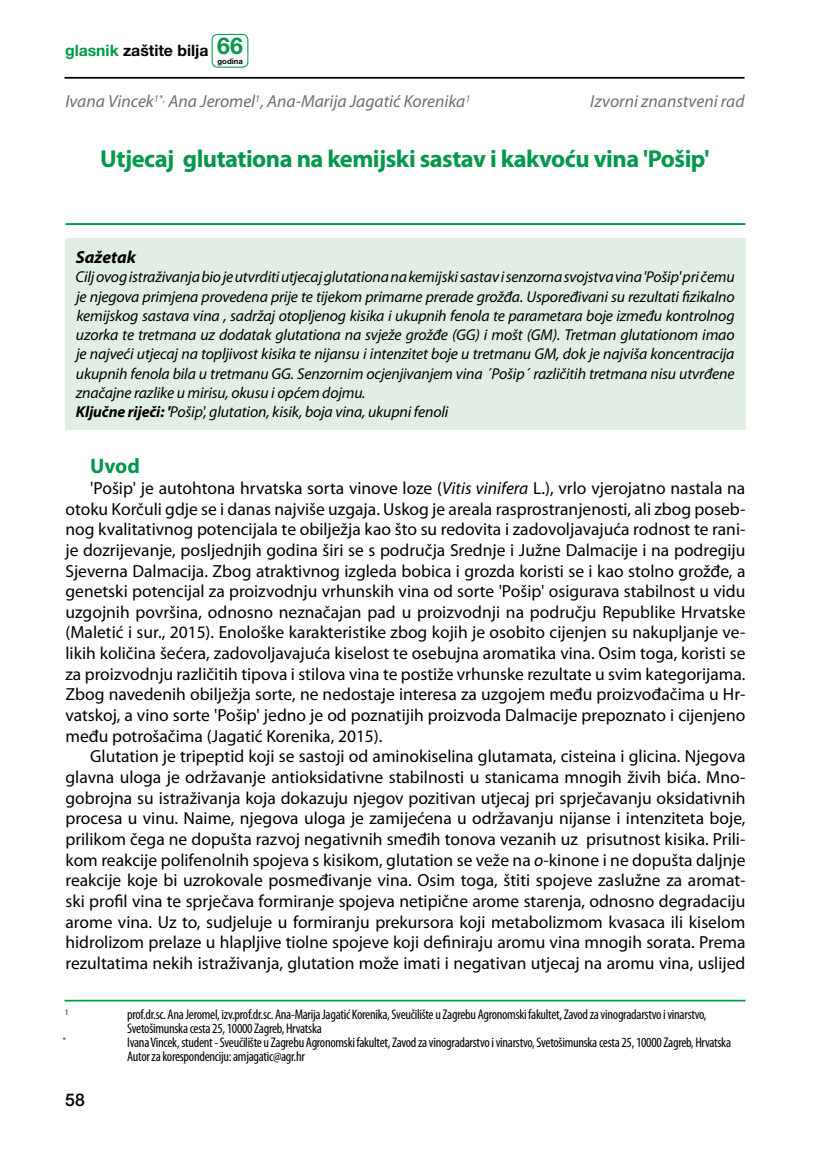
<style>
.page{position:relative;width:819px;height:1166px;background:#fff}
.page>*{position:absolute;margin:0;border:0;box-sizing:border-box;transform-origin:0 0}
.t1{font:700 24.5px "Myriad Pro";letter-spacing:-.02em;color:#00984a}
.t2{font:700 21px "Myriad Pro";color:#00984a}
.t3{font:17.5px/20.7px "Myriad Pro";color:#000;text-align:justify}
.t4{font:italic 17.5px "Myriad Pro";color:#6d6e71}
.t5{font:italic 700 17.5px "Myriad Pro";color:#000}
.t6{font:500 17.5px "Helvetica Neue LT Pro";color:#000}
.t7{font:italic 15.75px/19.2px "Myriad Pro";letter-spacing:-.01em;color:#000}
.t8{font:700 15.75px "Helvetica Neue LT Pro";color:#000}
.t9{font:condensed 14px/14px "Myriad Pro";letter-spacing:-.02em;color:#000}
.t10{font:condensed 8.22px "Myriad Pro";color:#000}
.t11{font:700 7.7px "Helvetica Neue LT Pro";color:#000}
.s1{color:#00984a}
.s2{font-size:23.1px;color:#00984a}
.s3{font-weight:700}
.s4{font-style:italic}
</style>
<div class="page">
<hr style="left:64px;top:77px;width:680px;height:2px;background:#000">
<hr style="left:65px;top:223px;width:679px;height:2px;background:#00984a">
<div style="left:211px;top:34px;width:37px;height:34px;border:1px solid #00984a;border-radius:5px"></div>
<hr style="left:66px;top:223px;width:679px;height:2px;background:#00984a">
<div style="left:65px;top:238px;width:680px;height:191px;background:#e0eee4"></div>
<hr style="left:64px;top:1000px;width:681px;height:1px;background:#00984a">
<p class="t8" style="left:65px;top:41px;width:179px"><span class="s1">glasnik</span> zaštite bilja <span class="s2">66</span></p>
<p class="t11" style="left:217px;top:56px;width:27px">godina</p>
<p class="t4" style="left:65px;top:91px;width:406px">Ivana Vincek<sup>1*,</sup> Ana Jeromel<sup>1</sup>, Ana-Marija Jagatić Korenika<sup>1</sup></p>
<p class="t4" style="left:590px;top:91px;width:156px">Izvorni znanstveni rad</p>
<h1 class="t1" style="left:100px;top:142px;width:610px">Utjecaj glutationa na kemijski sastav i kakvoću vina 'Pošip'</h1>
<p class="t5" style="left:76px;top:246px;width:62px">Sažetak</p>
<p class="t7" style="left:75px;top:267px;width:660px">Cilj ovog istraživanja bio je utvrditi utjecaj glutationa na kemijski sastav i senzorna svojstva vina 'Pošip' pri čemu je njegova primjena provedena prije te tijekom primarne prerade grožđa. Uspoređivani su rezultati fizikalno kemijskog sastava vina , sadržaj otopljenog kisika i ukupnih fenola te parametara boje između kontrolnog uzorka te tretmana uz dodatak glutationa na svježe grožđe (GG) i mošt (GM). Tretman glutationom imao je najveći utjecaj na topljivost kisika te nijansu i intenzitet boje u tretmanu GM, dok je najviša koncentracija ukupnih fenola bila u tretmanu GG. Senzornim ocjenjivanjem vina ´Pošip´ različitih tretmana nisu utvrđene značajne razlike u mirisu, okusu i općem dojmu.<br><span class="s3">Ključne riječi: '</span>Pošip', glutation, kisik, boja vina, ukupni fenoli</p>
<p class="t2" style="left:90px;top:452px;width:51px">Uvod</p>
<p class="t3" style="left:65px;top:477px;width:681px;text-indent:25px">'Pošip' je autohtona hrvatska sorta vinove loze (<span class="s4">Vitis vinifera</span> L.), vrlo vjerojatno nastala na otoku Korčuli gdje se i danas najviše uzgaja. Uskog je areala rasprostranjenosti, ali zbog poseb&shy;nog kvalitativnog potencijala te obilježja kao što su redovita i zadovoljavajuća rodnost te rani&shy;je dozrijevanje, posljednjih godina širi se s područja Srednje i Južne Dalmacije i na podregiju Sjeverna Dalmacija. Zbog atraktivnog izgleda bobica i grozda koristi se i kao stolno grožđe, a genetski potencijal za proizvodnju vrhunskih vina od sorte 'Pošip' osigurava stabilnost u vidu uzgojnih površina, odnosno neznačajan pad u proizvodnji na području Republike Hrvatske (Maletić i sur., 2015). Enološke karakteristike zbog kojih je osobito cijenjen su nakupljanje ve&shy;likih količina šećera, zadovoljavajuća kiselost te osebujna aromatika vina. Osim toga, koristi se za proizvodnju različitih tipova i stilova vina te postiže vrhunske rezultate u svim kategorijama.<br>Zbog navedenih obilježja sorte, ne nedostaje interesa za uzgojem među proizvođačima u Hr&shy;vatskoj, a vino sorte 'Pošip' jedno je od poznatijih proizvoda Dalmacije prepoznato i cijenjeno među potrošačima (Jagatić Korenika, 2015).</p>
<p class="t3" style="left:65px;top:746px;width:681px;text-indent:25px">Glutation je tripeptid koji se sastoji od aminokiselina glutamata, cisteina i glicina. Njegova glavna uloga je održavanje antioksidativne stabilnosti u stanicama mnogih živih bića. Mno&shy;gobrojna su istraživanja koja dokazuju njegov pozitivan utjecaj pri sprječavanju oksidativnih procesa u vinu. Naime, njegova uloga je zamijećena u održavanju nijanse i intenziteta boje, prilikom čega ne dopušta razvoj negativnih smeđih tonova vezanih uz prisutnost kisika. Prili&shy;kom reakcije polifenolnih spojeva s kisikom, glutation se veže na <span class="s4">o</span>-kinone i ne dopušta daljnje reakcije koje bi uzrokovale posmeđivanje vina. Osim toga, štiti spojeve zaslužne za aromat&shy;ski profil vina te sprječava formiranje spojeva netipične arome starenja, odnosno degradaciju arome vina. Uz to, sudjeluje u formiranju prekursora koji metabolizmom kvasaca ili kiselom hidrolizom prelaze u hlapljive tiolne spojeve koji definiraju aromu vina mnogih sorata. Prema rezultatima nekih istraživanja, glutation može imati i negativan utjecaj na aromu vina, uslijed</p>
<p class="t10" style="left:65px;top:1007px;width:5px">1</p>
<p class="t9" style="left:127px;top:1007px;width:580px">prof.dr.sc. Ana Jeromel, izv.prof.dr.sc. Ana-Marija Jagatić Korenika, Sveučilište u Zagrebu Agronomski fakultet, Zavod za vinogradarstvo i vinarstvo,<br>Svetošimunska cesta 25, 10000 Zagreb, Hrvatska</p>
<p class="t10" style="left:63px;top:1035px;width:5px">*</p>
<p class="t9" style="left:127px;top:1035px;width:605px">Ivana Vincek, student - Sveučilište u Zagrebu Agronomski fakultet, Zavod za vinogradarstvo i vinarstvo, Svetošimunska cesta 25, 10000 Zagreb, Hrvatska<br>Autor za korespondenciju: amjagatic@agr.hr</p>
<p class="t6" style="left:65px;top:1090px;width:21px">58</p>
</div>
